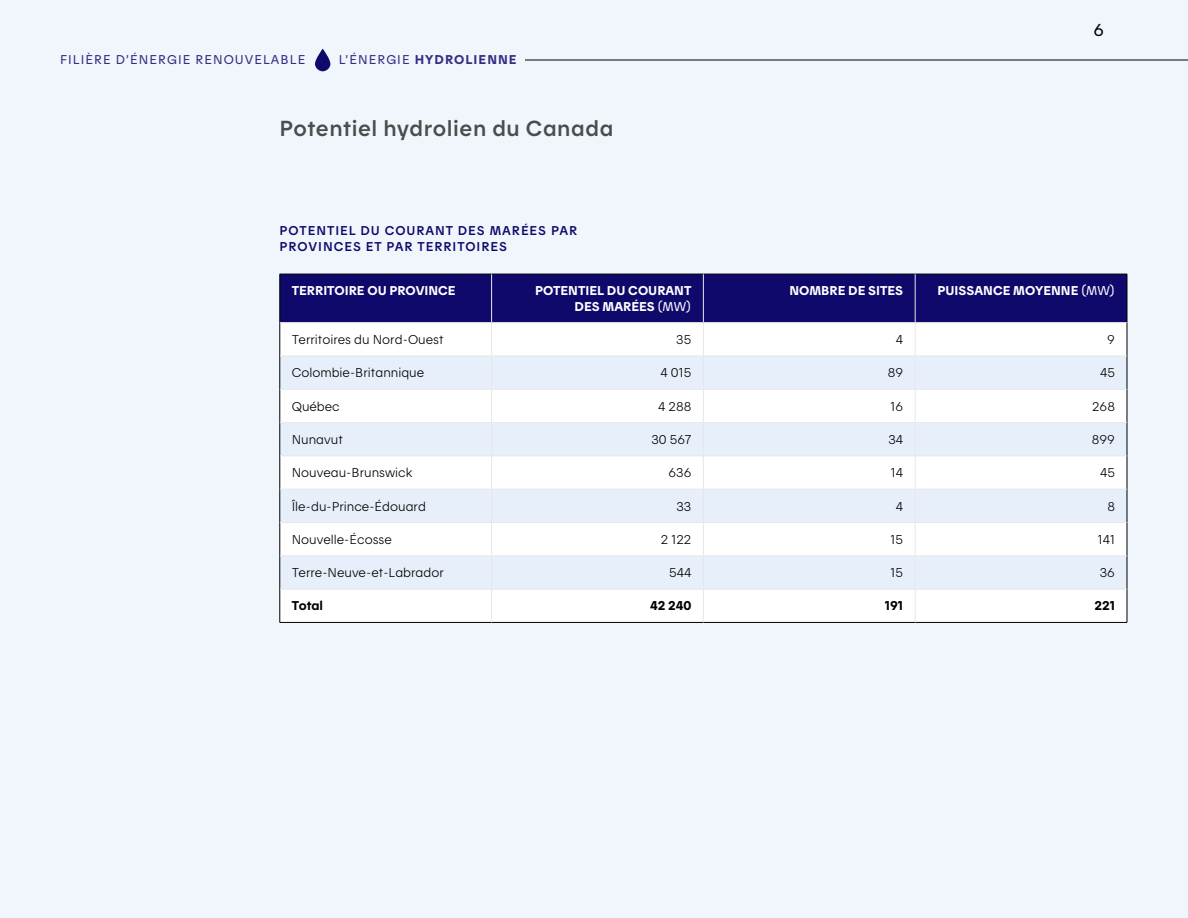
<style>
.page{position:relative;width:1188px;height:918px;background:#f1f6fc}
.page>*{position:absolute;margin:0;border:0;box-sizing:border-box;transform-origin:0 0}
.H2_technique{font:21.75px "Hydro Quebec Demi";letter-spacing:.025em;color:#4c4c4e}
.t1{font:17.25px "Hydro Quebec Normal";color:#000}
.TABLEAU___P{font:12.75px "Hydro Quebec Maigre";color:#000}
.TABLEAU___H{font:12.75px/15.3px "Hydro Quebec Gras";color:#fff;text-align:right}
.GRAPH_-_Titre{font:12.75px/16.5px "Hydro Quebec Demi";letter-spacing:.075em;color:#0f096c}
.t2{font:12.75px "Hydro Quebec Normal";letter-spacing:.08em;color:#332e82}
.t3{font:12.75px "Hydro Quebec Gras";letter-spacing:.08em;color:#332e82}
.TABLEAU___P-2{font:12.75px "Hydro Quebec Gras";color:#000}
.s1{font-family:"Hydro Quebec Normal"}
</style>
<div class="page">
<div style="left:281px;top:275px;width:846px;height:47px;background:#0f096c"></div>
<div style="left:281px;top:323px;width:846px;height:299px;background:#fff"></div>
<svg style="left:281px;top:357px;width:846px;height:232px;fill:#e7f0fa"></svg>
<hr style="left:280px;top:274px;width:212px;height:1px;background:#000">
<hr style="left:280px;top:274px;width:1px;height:49px;background:#000">
<hr style="left:492px;top:274px;width:211px;height:1px;background:#000">
<hr style="left:703px;top:274px;width:212px;height:1px;background:#000">
<hr style="left:915px;top:274px;width:212px;height:1px;background:#000">
<hr style="left:1127px;top:274px;width:1px;height:49px;background:#000">
<hr style="left:280px;top:323px;width:1px;height:33px;background:#000">
<hr style="left:1127px;top:323px;width:1px;height:33px;background:#000">
<hr style="left:280px;top:356px;width:1px;height:33px;background:#000">
<hr style="left:1127px;top:356px;width:1px;height:33px;background:#000">
<hr style="left:280px;top:389px;width:1px;height:34px;background:#000">
<hr style="left:1127px;top:389px;width:1px;height:34px;background:#000">
<hr style="left:280px;top:423px;width:1px;height:33px;background:#000">
<hr style="left:1127px;top:423px;width:1px;height:33px;background:#000">
<hr style="left:280px;top:456px;width:1px;height:33px;background:#000">
<hr style="left:1127px;top:456px;width:1px;height:33px;background:#000">
<hr style="left:280px;top:489px;width:1px;height:34px;background:#000">
<hr style="left:1127px;top:489px;width:1px;height:34px;background:#000">
<hr style="left:280px;top:523px;width:1px;height:33px;background:#000">
<hr style="left:1127px;top:523px;width:1px;height:33px;background:#000">
<hr style="left:280px;top:556px;width:1px;height:33px;background:#000">
<hr style="left:1127px;top:556px;width:1px;height:33px;background:#000">
<hr style="left:280px;top:589px;width:1px;height:33px;background:#000">
<hr style="left:1127px;top:589px;width:1px;height:33px;background:#000">
<hr style="left:280px;top:622px;width:212px;height:1px;background:#000">
<hr style="left:492px;top:622px;width:211px;height:1px;background:#000">
<hr style="left:703px;top:622px;width:212px;height:1px;background:#000">
<hr style="left:915px;top:622px;width:212px;height:1px;background:#000">
<hr style="left:491px;top:274px;width:1px;height:48px;background:#e6e7e8">
<hr style="left:703px;top:274px;width:1px;height:48px;background:#e6e7e8">
<hr style="left:915px;top:274px;width:1px;height:48px;background:#e6e7e8">
<hr style="left:280px;top:322px;width:212px;height:1px;background:#e6e7e8">
<hr style="left:492px;top:322px;width:211px;height:1px;background:#e6e7e8">
<hr style="left:491px;top:323px;width:1px;height:33px;background:#e6e7e8">
<hr style="left:703px;top:322px;width:212px;height:1px;background:#e6e7e8">
<hr style="left:703px;top:323px;width:1px;height:33px;background:#e6e7e8">
<hr style="left:915px;top:322px;width:212px;height:1px;background:#e6e7e8">
<hr style="left:915px;top:323px;width:1px;height:33px;background:#e6e7e8">
<hr style="left:280px;top:356px;width:212px;height:1px;background:#e6e7e8">
<hr style="left:492px;top:356px;width:211px;height:1px;background:#e6e7e8">
<hr style="left:491px;top:356px;width:1px;height:33px;background:#e6e7e8">
<hr style="left:703px;top:356px;width:212px;height:1px;background:#e6e7e8">
<hr style="left:703px;top:356px;width:1px;height:33px;background:#e6e7e8">
<hr style="left:915px;top:356px;width:212px;height:1px;background:#e6e7e8">
<hr style="left:915px;top:356px;width:1px;height:33px;background:#e6e7e8">
<hr style="left:280px;top:389px;width:212px;height:1px;background:#e6e7e8">
<hr style="left:492px;top:389px;width:211px;height:1px;background:#e6e7e8">
<hr style="left:491px;top:390px;width:1px;height:32px;background:#e6e7e8">
<hr style="left:703px;top:389px;width:212px;height:1px;background:#e6e7e8">
<hr style="left:703px;top:390px;width:1px;height:32px;background:#e6e7e8">
<hr style="left:915px;top:389px;width:212px;height:1px;background:#e6e7e8">
<hr style="left:915px;top:390px;width:1px;height:32px;background:#e6e7e8">
<hr style="left:280px;top:422px;width:212px;height:1px;background:#e6e7e8">
<hr style="left:492px;top:422px;width:211px;height:1px;background:#e6e7e8">
<hr style="left:491px;top:423px;width:1px;height:33px;background:#e6e7e8">
<hr style="left:703px;top:422px;width:212px;height:1px;background:#e6e7e8">
<hr style="left:703px;top:423px;width:1px;height:33px;background:#e6e7e8">
<hr style="left:915px;top:422px;width:212px;height:1px;background:#e6e7e8">
<hr style="left:915px;top:423px;width:1px;height:33px;background:#e6e7e8">
<hr style="left:280px;top:456px;width:212px;height:1px;background:#e6e7e8">
<hr style="left:492px;top:456px;width:211px;height:1px;background:#e6e7e8">
<hr style="left:491px;top:456px;width:1px;height:33px;background:#e6e7e8">
<hr style="left:703px;top:456px;width:212px;height:1px;background:#e6e7e8">
<hr style="left:703px;top:456px;width:1px;height:33px;background:#e6e7e8">
<hr style="left:915px;top:456px;width:212px;height:1px;background:#e6e7e8">
<hr style="left:915px;top:456px;width:1px;height:33px;background:#e6e7e8">
<hr style="left:280px;top:489px;width:212px;height:1px;background:#e6e7e8">
<hr style="left:492px;top:489px;width:211px;height:1px;background:#e6e7e8">
<hr style="left:491px;top:490px;width:1px;height:32px;background:#e6e7e8">
<hr style="left:703px;top:489px;width:212px;height:1px;background:#e6e7e8">
<hr style="left:703px;top:490px;width:1px;height:32px;background:#e6e7e8">
<hr style="left:915px;top:489px;width:212px;height:1px;background:#e6e7e8">
<hr style="left:915px;top:490px;width:1px;height:32px;background:#e6e7e8">
<hr style="left:280px;top:522px;width:212px;height:1px;background:#e6e7e8">
<hr style="left:492px;top:522px;width:211px;height:1px;background:#e6e7e8">
<hr style="left:491px;top:523px;width:1px;height:32px;background:#e6e7e8">
<hr style="left:703px;top:522px;width:212px;height:1px;background:#e6e7e8">
<hr style="left:703px;top:523px;width:1px;height:32px;background:#e6e7e8">
<hr style="left:915px;top:522px;width:212px;height:1px;background:#e6e7e8">
<hr style="left:915px;top:523px;width:1px;height:32px;background:#e6e7e8">
<hr style="left:280px;top:555px;width:212px;height:1px;background:#e6e7e8">
<hr style="left:492px;top:555px;width:211px;height:1px;background:#e6e7e8">
<hr style="left:491px;top:556px;width:1px;height:33px;background:#e6e7e8">
<hr style="left:703px;top:555px;width:212px;height:1px;background:#e6e7e8">
<hr style="left:703px;top:556px;width:1px;height:33px;background:#e6e7e8">
<hr style="left:915px;top:555px;width:212px;height:1px;background:#e6e7e8">
<hr style="left:915px;top:556px;width:1px;height:33px;background:#e6e7e8">
<hr style="left:280px;top:589px;width:212px;height:1px;background:#e6e7e8">
<hr style="left:492px;top:589px;width:211px;height:1px;background:#e6e7e8">
<hr style="left:491px;top:590px;width:1px;height:32px;background:#e6e7e8">
<hr style="left:703px;top:589px;width:212px;height:1px;background:#e6e7e8">
<hr style="left:703px;top:590px;width:1px;height:32px;background:#e6e7e8">
<hr style="left:915px;top:589px;width:212px;height:1px;background:#e6e7e8">
<hr style="left:915px;top:590px;width:1px;height:32px;background:#e6e7e8">
<hr style="left:525px;top:60px;width:663px;height:1px;background:#000">
<svg style="left:315px;top:49px;width:16px;height:22px"></svg>
<p class="t2" style="left:60px;top:52px;width:247px">FILIÈRE D’ÉNERGIE RENOUVELABLE</p>
<p class="t3" style="left:339px;top:52px;width:180px"><span class="s1">L’ÉNERGIE</span> HYDROLIENNE</p>
<h2 class="H2_technique" style="left:280px;top:115px;width:335px">Potentiel hydrolien du Canada</h2>
<h2 class="t1" style="left:1093px;top:19px;width:12px">6</h2>
<p class="GRAPH_-_Titre" style="left:280px;top:222px;width:299px">POTENTIEL DU COURANT DES MARÉES PAR<br>PROVINCES ET PAR TERRITOIRES</p>
<p class="TABLEAU___H" style="left:292px;top:283px;width:165px">TERRITOIRE OU PROVINCE</p>
<p class="TABLEAU___H" style="left:535px;top:283px;width:158px">POTENTIEL DU COURANT<br>DES MARÉES <span class="s1">(MW)</span></p>
<p class="TABLEAU___H" style="left:789px;top:283px;width:115px">NOMBRE DE SITES</p>
<p class="TABLEAU___H" style="left:938px;top:283px;width:179px">PUISSANCE MOYENNE <span class="s1">(MW)</span></p>
<p class="TABLEAU___P" style="left:292px;top:332px;width:153px">Territoires du Nord-Ouest</p>
<p class="TABLEAU___P" style="left:676px;top:332px;width:17px">35</p>
<p class="TABLEAU___P" style="left:896px;top:332px;width:9px">4</p>
<p class="TABLEAU___P" style="left:1107px;top:332px;width:9px">9</p>
<p class="TABLEAU___P" style="left:292px;top:365px;width:134px">Colombie-Britannique</p>
<p class="TABLEAU___P" style="left:661px;top:365px;width:32px">4 015</p>
<p class="TABLEAU___P" style="left:888px;top:365px;width:17px">89</p>
<p class="TABLEAU___P" style="left:1100px;top:365px;width:16px">45</p>
<p class="TABLEAU___P" style="left:292px;top:398px;width:50px">Québec</p>
<p class="TABLEAU___P" style="left:658px;top:398px;width:35px">4 288</p>
<p class="TABLEAU___P" style="left:891px;top:398px;width:14px">16</p>
<p class="TABLEAU___P" style="left:1092px;top:398px;width:24px">268</p>
<p class="TABLEAU___P" style="left:292px;top:432px;width:53px">Nunavut</p>
<p class="TABLEAU___P" style="left:651px;top:432px;width:42px">30 567</p>
<p class="TABLEAU___P" style="left:888px;top:432px;width:16px">34</p>
<p class="TABLEAU___P" style="left:1092px;top:432px;width:25px">899</p>
<p class="TABLEAU___P" style="left:292px;top:465px;width:122px">Nouveau-Brunswick</p>
<p class="TABLEAU___P" style="left:669px;top:465px;width:24px">636</p>
<p class="TABLEAU___P" style="left:891px;top:465px;width:14px">14</p>
<p class="TABLEAU___P" style="left:1100px;top:465px;width:16px">45</p>
<p class="TABLEAU___P" style="left:292px;top:498px;width:136px">Île-du-Prince-Édouard</p>
<p class="TABLEAU___P" style="left:676px;top:498px;width:16px">33</p>
<p class="TABLEAU___P" style="left:896px;top:498px;width:9px">4</p>
<p class="TABLEAU___P" style="left:1107px;top:498px;width:9px">8</p>
<p class="TABLEAU___P" style="left:292px;top:532px;width:102px">Nouvelle-Écosse</p>
<p class="TABLEAU___P" style="left:661px;top:532px;width:32px">2 122</p>
<p class="TABLEAU___P" style="left:891px;top:532px;width:14px">15</p>
<p class="TABLEAU___P" style="left:1098px;top:532px;width:19px">141</p>
<p class="TABLEAU___P" style="left:292px;top:565px;width:154px">Terre-Neuve-et-Labrador</p>
<p class="TABLEAU___P" style="left:669px;top:565px;width:24px">544</p>
<p class="TABLEAU___P" style="left:891px;top:565px;width:14px">15</p>
<p class="TABLEAU___P" style="left:1100px;top:565px;width:17px">36</p>
<p class="TABLEAU___P-2" style="left:292px;top:598px;width:33px">Total</p>
<p class="TABLEAU___P-2" style="left:650px;top:598px;width:43px">42 240</p>
<p class="TABLEAU___P-2" style="left:885px;top:598px;width:20px">191</p>
<p class="TABLEAU___P-2" style="left:1094px;top:598px;width:22px">221</p>
</div>
